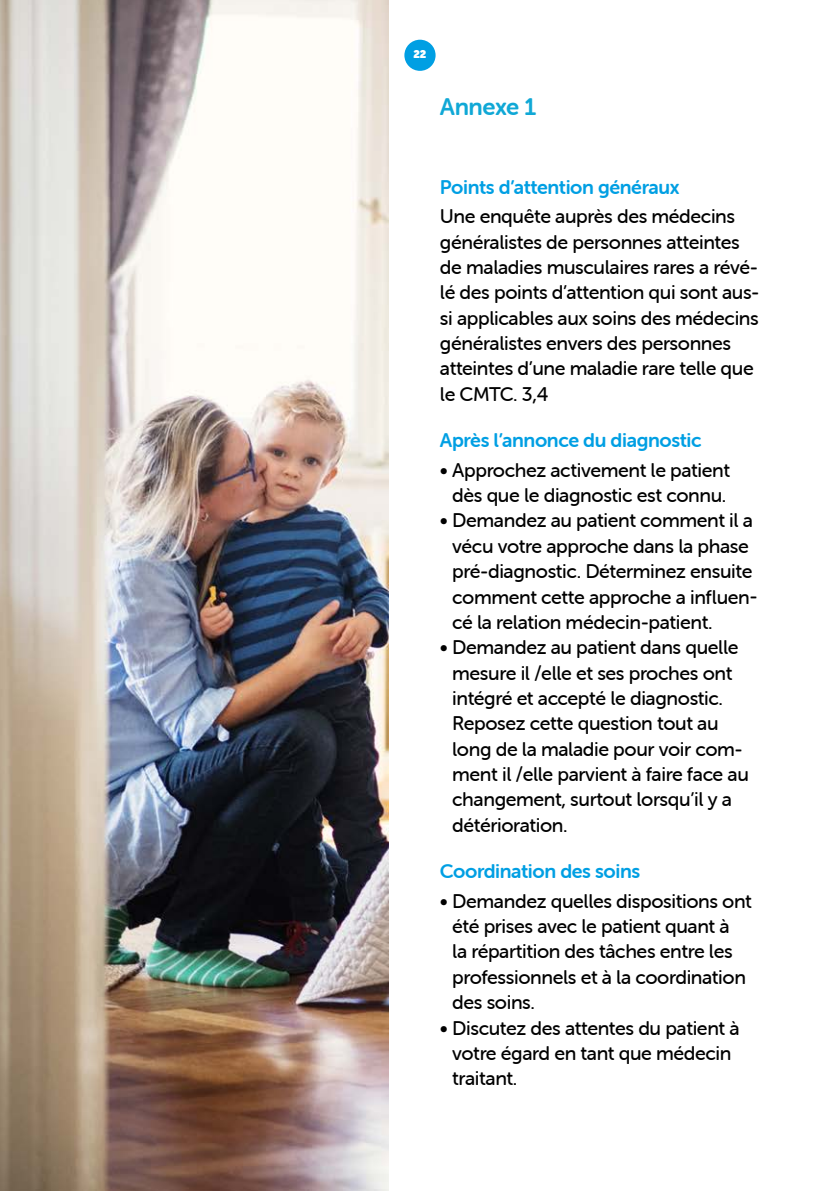
<style>
.page{position:relative;width:840px;height:1191px;background:#fff}
.page>*{position:absolute;margin:0;border:0;box-sizing:border-box;transform-origin:0 0}
.t1{font:24px "Museo Sans Rounded 700";letter-spacing:-.02em;color:#10a8d6}
.t2{font:19.8px/25.4px "Museo Sans Rounded 500";letter-spacing:-.02em;color:#000}
.t3{font:19.8px "Museo Sans Rounded 700";letter-spacing:-.02em;color:#009fe3}
.t4{font:11.2px "Museo Sans Rounded";color:#fff}
</style>
<div class="page">
<div style="left:404px;top:40px;width:31px;height:31px;background:#009fe3;border-radius:50%"></div>
<img style="left:0;top:0;width:388px;height:1191px">
<p class="t4" style="left:413px;top:48px;width:15px">22</p>
<p class="t1" style="left:439px;top:93px;width:98px">Annexe 1</p>
<p class="t3" style="left:439px;top:176px;width:241px">Points d’attention généraux</p>
<p class="t2" style="left:439px;top:204px;width:321px">Une enquête auprès des médecins généralistes de personnes atteintes de maladies musculaires rares a révé&shy;lé des points d’attention qui sont aus&shy;si applicables aux soins des médecins généralistes envers des personnes atteintes d’une maladie rare telle que le CMTC. 3,4</p>
<p class="t3" style="left:439px;top:429px;width:263px">Après l’annonce du diagnostic</p>
<p class="t2" style="left:439px;top:457px;width:291px;text-align:center">• Approchez activement le patient dès que le diagnostic est connu.</p>
<p class="t2" style="left:452px;top:508px;width:307px;text-indent:-12px">• Demandez au patient comment il a vécu votre approche dans la phase pré-diagnostic. Déterminez ensuite comment cette approche a influen&shy;cé la relation médecin-patient.</p>
<p class="t2" style="left:452px;top:635px;width:298px;text-indent:-12px">• Demandez au patient dans quelle mesure il /elle et ses proches ont intégré et accepté le diagnostic.<br>Reposez cette question tout au long de la maladie pour voir com&shy;ment il /elle parvient à faire face au changement, surtout lorsqu’il y a détérioration.</p>
<p class="t3" style="left:439px;top:860px;width:202px">Coordination des soins</p>
<p class="t2" style="left:452px;top:888px;width:301px;text-indent:-12px">• Demandez quelles dispositions ont été prises avec le patient quant à<br>la répartition des tâches entre les professionnels et à la coordination des soins.</p>
<p class="t2" style="left:452px;top:1015px;width:289px;text-indent:-12px">• Discutez des attentes du patient à votre égard en tant que médecin traitant.</p>
</div>
